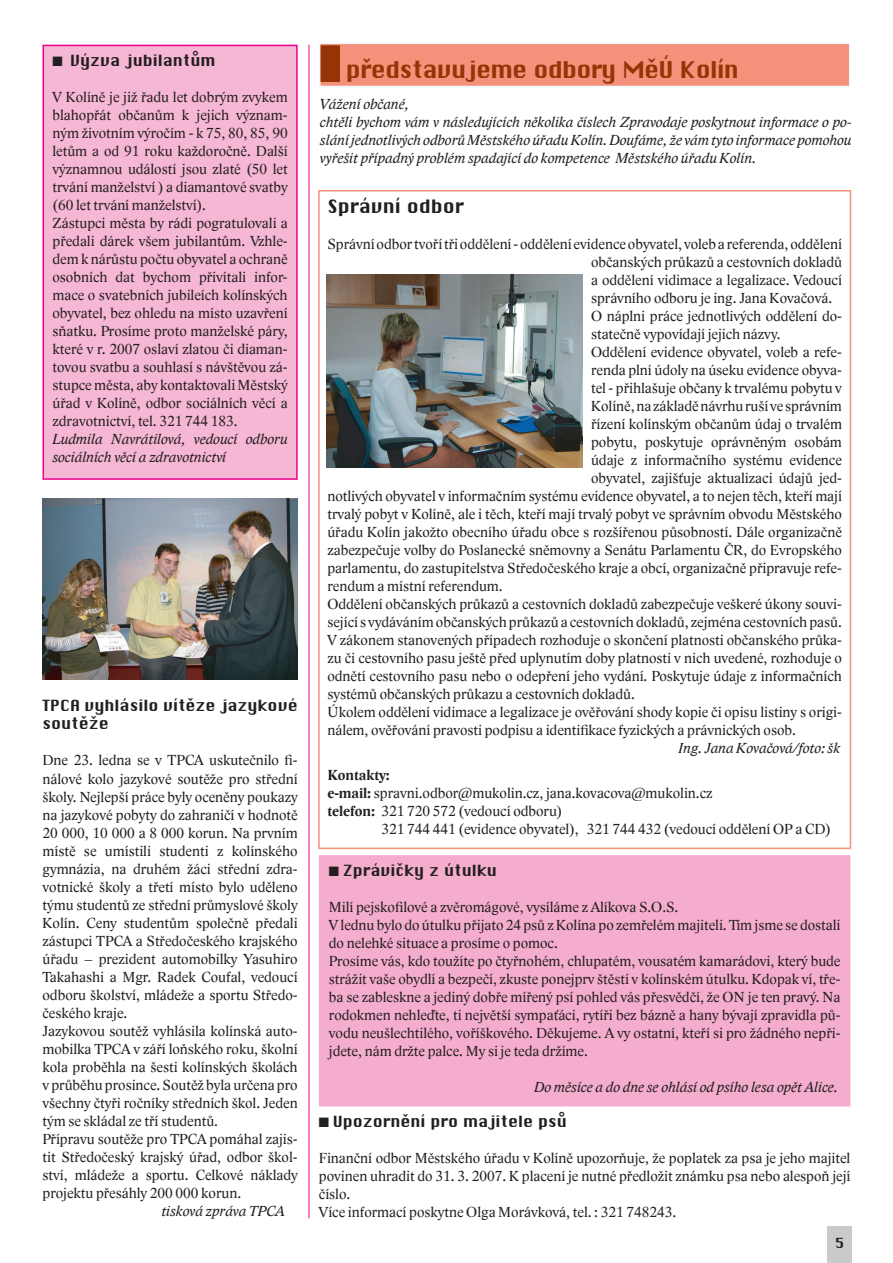
<style>
.page{position:relative;width:893px;height:1263px;background:#fff}
.page>*{position:absolute;margin:0;border:0;box-sizing:border-box;transform-origin:0 0}
.t1{font:22.5px "Chicago";letter-spacing:-.03em;color:#963406}
.t2{font:18px "Chicago";color:#231f20}
.t3{font:15px/18px "Lido STFCE";color:#231f20}
.t4{font:italic 15px/18px "Lido STFCE";color:#231f20}
.t5{font:15px/18px "Chicago";color:#231f20}
.t6{font:13.5px "Chicago";color:#231f20}
.s1{font-weight:700}
</style>
<div class="page">
<div style="left:828px;top:1226px;width:24px;height:37px;background:#c9cacc"></div>
<div style="left:320px;top:43px;width:530px;height:43px;background:#f5917b"></div>
<div style="left:319px;top:43px;width:531px;height:44px;border:2px solid #eff9fd"></div>
<div style="left:321px;top:46px;width:18px;height:35px;background:#963406"></div>
<div style="left:321px;top:45px;width:19px;height:37px;border:2px solid #963406"></div>
<div style="left:43px;top:45px;width:254px;height:434px;background:#f6b7d4"></div>
<div style="left:43px;top:45px;width:255px;height:435px;border:2px solid #ed028c"></div>
<div style="left:318px;top:190px;width:533px;height:659px;border:2px solid #f5917b"></div>
<img style="left:43px;top:498px;width:254px;height:181px">
<div style="left:320px;top:856px;width:530px;height:250px;background:#f5adce"></div>
<div style="left:319px;top:855px;width:531px;height:251px;border:2px solid #f5adce"></div>
<img style="left:326px;top:274px;width:257px;height:194px">
<hr style="left:309px;top:45px;width:1px;height:1173px;background:#ed028c">
<p class="t5" style="left:70px;top:51px;width:147px">Výzva jubilantům</p>
<p class="t3" style="left:53px;top:88px;width:237px">V Kolíně je již řadu let dobrým zvykem blahopřát občanům k jejich význam&shy;ným životním výročím - k 75, 80, 85, 90 letům a od 91 roku každoročně. Další významnou událostí jsou zlaté (50 let trvání manželství ) a diamantové svatby (60 let trvání manželství).<br>Zástupci města by rádi pogratulovali a předali dárek všem jubilantům. Vzhle&shy;dem k nárůstu počtu obyvatel a ochraně osobních dat bychom přivítali infor&shy;mace o svatebních jubileích kolínských obyvatel, bez ohledu na místo uzavření sňatku. Prosíme proto manželské páry, které v r. 2007 oslaví zlatou či diaman&shy;tovou svatbu a souhlasí s návštěvou zá&shy;stupce města, aby kontaktovali Městský úřad v Kolíně, odbor sociálních věcí a zdravotnictví, tel. 321 744 183.</p>
<p class="t4" style="left:53px;top:430px;width:237px">Ludmila Navrátilová, vedoucí odboru sociálních věcí a zdravotnictví</p>
<p class="t5" style="left:43px;top:697px;width:257px">TPCA vyhlásilo vítěze jazykové soutěže</p>
<p class="t3" style="left:43px;top:752px;width:257px">Dne 23. ledna se v TPCA uskutečnilo fi&shy;nálové kolo jazykové soutěže pro střední školy. Nejlepší práce byly oceněny poukazy na jazykové pobyty do zahraničí v hodnotě 20 000, 10 000 a 8 000 korun. Na prvním místě se umístili studenti z kolínského gymnázia, na druhém žáci střední zdra&shy;votnické školy a třetí místo bylo uděleno týmu studentů ze střední průmyslové školy Kolín. Ceny studentům společně předali zástupci TPCA a Středočeského krajského úřadu – prezident automobilky Yasuhiro Takahashi a Mgr. Radek Coufal, vedoucí odboru školství, mládeže a sportu Středo&shy;českého kraje.<br>Jazykovou soutěž vyhlásila kolínská auto&shy;mobilka TPCA v září loňského roku, školní kola proběhla na šesti kolínských školách v průběhu prosince. Soutěž byla určena pro všechny čtyři ročníky středních škol. Jeden tým se skládal ze tří studentů.<br>Přípravu soutěže pro TPCA pomáhal zajis&shy;tit Středočeský krajský úřad, odbor škol&shy;ství, mládeže a sportu. Celkové náklady projektu přesáhly 200 000 korun.</p>
<p class="t4" style="left:161px;top:1201px;width:125px">tisková zpráva TPCA</p>
<h1 class="t1" style="left:346px;top:52px;width:395px">představujeme odbory MěÚ Kolín</h1>
<p class="t4" style="left:320px;top:95px;width:533px">Vážení občané,<br>chtěli bychom vám v následujících několika číslech Zpravodaje poskytnout informace o po&shy;slání jednotlivých odborů Městského úřadu Kolín. Doufáme, že vám tyto informace pomohou vyřešit případný problém spadající do kompetence Městského úřadu Kolín.</p>
<p class="t2" style="left:327px;top:192px;width:138px">Správní odbor</p>
<p class="t3" style="left:327px;top:235px;width:516px">Správní odbor tvoří tři oddělení - oddělení evidence obyvatel, voleb a referenda, oddělení</p>
<p class="t3" style="left:591px;top:253px;width:252px">občanských průkazů a cestovních dokladů</p>
<p class="t3" style="left:591px;top:271px;width:252px">a oddělení vidimace a legalizace. Vedoucí</p>
<p class="t3" style="left:591px;top:289px;width:243px">správního odboru je ing. Jana Kovačová.</p>
<p class="t3" style="left:591px;top:307px;width:252px">O náplni práce jednotlivých oddělení do-</p>
<p class="t3" style="left:591px;top:325px;width:191px">statečně vypovídají jejich názvy.</p>
<p class="t3" style="left:591px;top:343px;width:252px">Oddělení evidence obyvatel, voleb a refe-</p>
<p class="t3" style="left:591px;top:361px;width:252px">renda plní údoly na úseku evidence obyva-</p>
<p class="t3" style="left:591px;top:379px;width:252px">tel - přihlašuje občany k trvalému pobytu v</p>
<p class="t3" style="left:591px;top:397px;width:252px">Kolíně, na základě návrhu ruší ve správním</p>
<p class="t3" style="left:591px;top:415px;width:252px">řízení kolínským občanům údaj o trvalém</p>
<p class="t3" style="left:591px;top:433px;width:252px">pobytu, poskytuje oprávněným osobám</p>
<p class="t3" style="left:591px;top:451px;width:252px">údaje z informačního systému evidence</p>
<p class="t3" style="left:591px;top:469px;width:252px">obyvatel, zajišťuje aktualizaci údajů jed-</p>
<p class="t3" style="left:327px;top:487px;width:516px">notlivých obyvatel v informačním systému evidence obyvatel, a to nejen těch, kteří mají</p>
<p class="t3" style="left:327px;top:505px;width:516px">trvalý pobyt v Kolíně, ale i těch, kteří mají trvalý pobyt ve správním obvodu Městského</p>
<p class="t3" style="left:327px;top:523px;width:516px">úřadu Kolín jakožto obecního úřadu obce s rozšířenou působností. Dále organizačně</p>
<p class="t3" style="left:327px;top:541px;width:516px">zabezpečuje volby do Poslanecké sněmovny a Senátu Parlamentu ČR, do Evropského</p>
<p class="t3" style="left:327px;top:559px;width:516px">parlamentu, do zastupitelstva Středočeského kraje a obcí, organizačně připravuje refe-</p>
<p class="t3" style="left:327px;top:577px;width:177px">rendum a místní referendum.</p>
<p class="t3" style="left:327px;top:595px;width:516px">Oddělení občanských průkazů a cestovních dokladů zabezpečuje veškeré úkony souvi-</p>
<p class="t3" style="left:327px;top:613px;width:516px">sející s vydáváním občanských průkazů a cestovních dokladů, zejména cestovních pasů.</p>
<p class="t3" style="left:327px;top:631px;width:516px">V zákonem stanovených případech rozhoduje o skončení platnosti občanského průka-</p>
<p class="t3" style="left:327px;top:649px;width:516px">zu či cestovního pasu ještě před uplynutím doby platnosti v nich uvedené, rozhoduje o</p>
<p class="t3" style="left:327px;top:667px;width:516px">odnětí cestovního pasu nebo o odepření jeho vydání. Poskytuje údaje z informačních</p>
<p class="t3" style="left:327px;top:685px;width:309px">systémů občanských průkazu a cestovních dokladů.</p>
<p class="t3" style="left:327px;top:703px;width:516px">Úkolem oddělení vidimace a legalizace je ověřování shody kopie či opisu listiny s origi-</p>
<p class="t3" style="left:327px;top:721px;width:470px">nálem, ověřování pravosti podpisu a identifikace fyzických a právnických osob.</p>
<p class="t4" style="left:678px;top:739px;width:163px">Ing. Jana Kovačová/foto: šk</p>
<p class="t3" style="left:327px;top:766px;width:387px"><span class="s1">Kontakty:<br>e-mail:</span> spravni.odbor@mukolin.cz, jana.kovacova@mukolin.cz <span class="s1">telefon:</span> 321 720 572 (vedoucí odboru)</p>
<p class="t3" style="left:381px;top:820px;width:451px">321 744 441 (evidence obyvatel), 321 744 432 (vedoucí oddělení OP a CD)</p>
<p class="t5" style="left:343px;top:862px;width:155px">Zprávičky z útulku</p>
<p class="t3" style="left:329px;top:898px;width:513px">Milí pejskofilové a zvěromágové, vysíláme z Alíkova S.O.S.<br>V lednu bylo do útulku přijato 24 psů z Kolína po zemřelém majiteli. Tím jsme se dostali do nelehké situace a prosíme o pomoc.<br>Prosíme vás, kdo toužíte po čtyřnohém, chlupatém, vousatém kamarádovi, který bude strážit vaše obydlí a bezpečí, zkuste ponejprv štěstí v kolínském útulku. Kdopak ví, tře&shy;ba se zableskne a jediný dobře mířený psí pohled vás přesvědčí, že ON je ten pravý. Na rodokmen nehleďte, ti největší sympaťáci, rytíři bez bázně a hany bývají zpravidla pů&shy;vodu neušlechtilého, voříškového. Děkujeme. A vy ostatní, kteří si pro žádného nepři&shy;jdete, nám držte palce. My si je teda držíme.</p>
<p class="t4" style="left:534px;top:1078px;width:305px">Do měsíce a do dne se ohlásí od psího lesa opět Alice.</p>
<p class="t5" style="left:333px;top:1112px;width:235px">Upozornění pro majitele psů</p>
<p class="t3" style="left:319px;top:1149px;width:533px">Finanční odbor Městského úřadu v Kolíně upozorňuje, že poplatek za psa je jeho majitel povinen uhradit do 31. 3. 2007. K placení je nutné předložit známku psa nebo alespoň její číslo.<br>Více informací poskytne Olga Morávková, tel. : 321 748243.</p>
<p class="t6" style="left:835px;top:1232px;width:11px">5</p>
</div>
